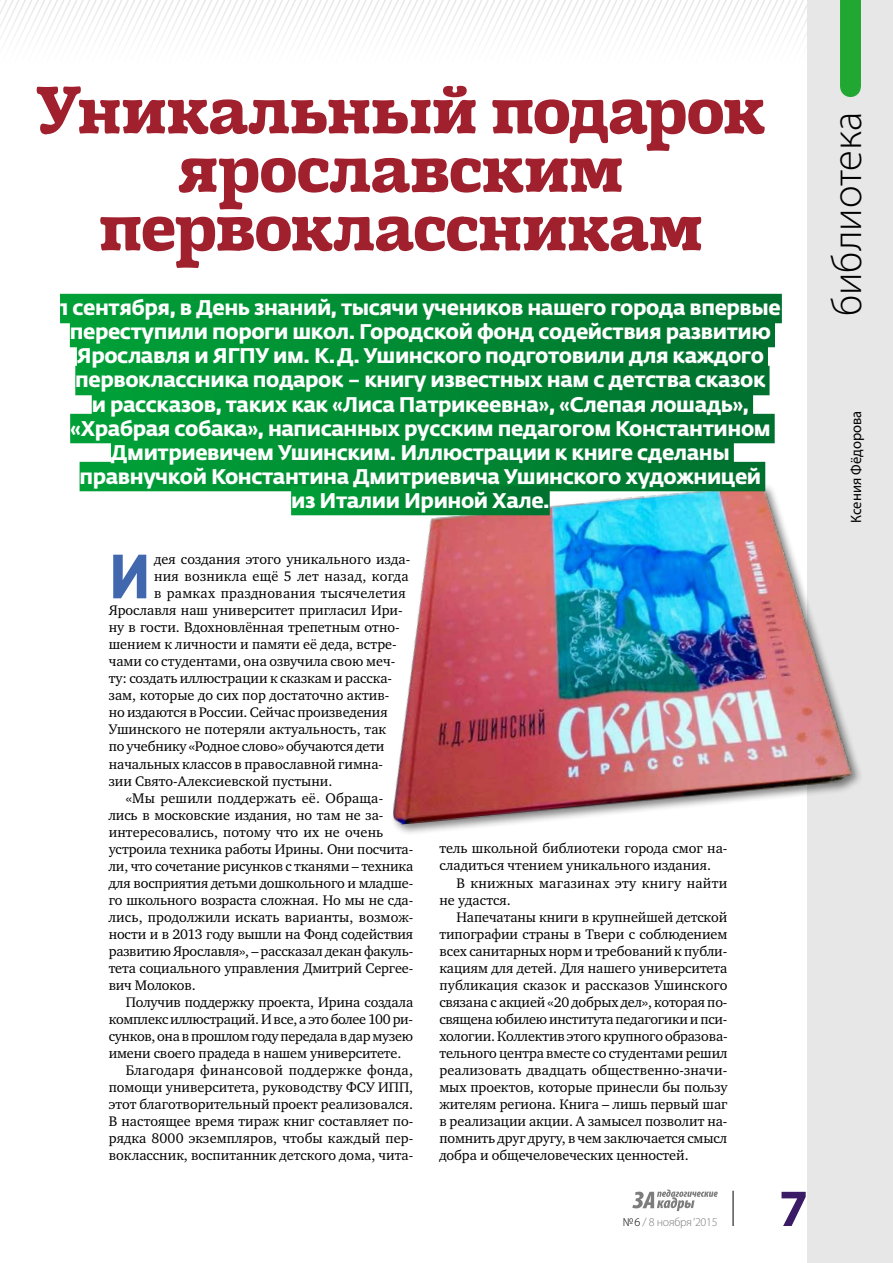
<style>
.page{position:relative;width:893px;height:1263px;background:#fff}
.page>*{position:absolute;margin:0;border:0;box-sizing:border-box;transform-origin:0 0}
.t1{font:700 64.5px/58.5px "Mayonez";letter-spacing:-.025em;color:#a0202e;text-align:center}
.t2{font:700 64.5px "Russia";color:#4168af}
.t3{font:700 52.65px "Myriad Pro";color:#3b1a66}
.t4{font:300 42.45px "Myriad Pro";color:#000}
.t5{font:700 21px/24px "Fedra Sans Pro";letter-spacing:-.02em;color:#fff;text-align:center}
.t6{font:15px "Myriad Pro";color:#000}
.t7{font:14.25px/17px "Charter ITC";color:#000}
.t8{font:14.25px/17px "Charter ITC";letter-spacing:.02em;color:#000}
.t9{font:14.25px "Charter ITC";letter-spacing:-.02em;color:#000}
.t10{font:300 12px "Myriad Pro";letter-spacing:-.02em;color:#7d7d7d}
.s1{color:#000}
</style>
<div class="page">
<svg style="left:0;top:0;width:808px;height:65px"></svg>
<div style="left:808px;top:0;width:85px;height:1263px;background:#e7e7e7"></div>
<div style="left:390px;top:482px;width:474px;height:354px;background:#000;opacity:.5"></div>
<img style="left:367px;top:480px;width:486px;height:345px">
<div style="left:60px;top:294px;width:722px;height:29px;background:linear-gradient(to right,#00a138,#00712f)"></div>
<div style="left:70px;top:318px;width:705px;height:29px;background:linear-gradient(to right,#00a138,#00712f)"></div>
<div style="left:77px;top:342px;width:691px;height:29px;background:linear-gradient(to right,#00a138,#00712f)"></div>
<div style="left:75px;top:366px;width:694px;height:29px;background:linear-gradient(to right,#00a138,#00712f)"></div>
<div style="left:92px;top:390px;width:661px;height:29px;background:linear-gradient(to right,#00a138,#00712f)"></div>
<div style="left:70px;top:414px;width:705px;height:29px;background:linear-gradient(to right,#00a138,#00712f)"></div>
<div style="left:111px;top:438px;width:623px;height:29px;background:linear-gradient(to right,#00a138,#00712f)"></div>
<div style="left:80px;top:462px;width:685px;height:29px;background:linear-gradient(to right,#00a138,#00712f)"></div>
<div style="left:291px;top:486px;width:259px;height:29px;background:linear-gradient(to right,#00a138,#00712f)"></div>
<div style="left:840px;top:0;width:21px;height:87px;background:#21a832"></div>
<hr style="left:733px;top:1191px;width:1px;height:35px;background:#000">
<svg style="left:632px;top:1189px;width:86px;height:22px"></svg>
<h1 class="t1" style="left:37px;top:83px;width:730px">Уникальный подарок ярославским первоклассникам</h1>
<p class="t5" style="left:60px;top:294px;width:722px">1 сентября, в День знаний, тысячи учеников нашего города впервые переступили пороги школ. Городской фонд содействия развитию Ярославля и ЯГПУ им. К.Д. Ушинского подготовили для каждого первоклассника подарок – книгу известных нам с детства сказок<br>и рассказов, таких как «Лиса Патрикеевна», «Слепая лошадь», «Храбрая собака», написанных русским педагогом Константином Дмитриевичем Ушинским. Иллюстрации к книге сделаны правнучкой Константина Дмитриевича Ушинского художницей<br>из Италии Ириной Хале.</p>
<h1 class="t2" style="left:109px;top:539px;width:44px">И</h1>
<p class="t7" style="left:154px;top:551px;width:258px">дея создания этого уникального изда-</p>
<p class="t7" style="left:154px;top:568px;width:256px">ния возникла ещё 5 лет назад, когда</p>
<p class="t8" style="left:154px;top:585px;width:253px">в рамках празднования тысячелетия</p>
<p class="t7" style="left:109px;top:602px;width:296px">Ярославля наш университет пригласил Ири-</p>
<p class="t7" style="left:109px;top:619px;width:293px">ну в гости. Вдохновлённая трепетным отно-</p>
<p class="t7" style="left:109px;top:636px;width:290px">шением к личности и памяти её деда, встре-</p>
<p class="t7" style="left:109px;top:653px;width:288px">чами со студентами, она озвучила свою меч-</p>
<p class="t7" style="left:109px;top:670px;width:285px">ту: создать иллюстрации к сказкам и расска-</p>
<p class="t7" style="left:109px;top:687px;width:282px">зам, которые до сих пор достаточно актив-</p>
<p class="t7" style="left:109px;top:704px;width:281px">но издаются в России. Сейчас произведения</p>
<p class="t7" style="left:109px;top:721px;width:279px">Ушинского не потеряли актуальность, так</p>
<p class="t7" style="left:109px;top:738px;width:277px">по учебнику «Родное слово» обучаются дети</p>
<p class="t7" style="left:109px;top:755px;width:276px">начальных классов в православной гимна-</p>
<p class="t7" style="left:109px;top:772px;width:225px">зии Свято-Алексиевской пустыни.</p>
<p class="t7" style="left:126px;top:789px;width:259px">«Мы решили поддержать её. Обраща-</p>
<p class="t7" style="left:109px;top:806px;width:276px">лись в московские издания, но там не за-</p>
<p class="t7" style="left:109px;top:823px;width:276px">интересовались, потому что их не очень</p>
<p class="t7" style="left:109px;top:840px;width:306px">устроила техника работы Ирины. Они посчита-</p>
<p class="t7" style="left:109px;top:857px;width:306px">ли, что сочетание рисунков с тканями – техника</p>
<p class="t7" style="left:109px;top:874px;width:306px">для восприятия детьми дошкольного и младше-</p>
<p class="t7" style="left:109px;top:891px;width:306px">го школьного возраста сложная. Но мы не сда-</p>
<p class="t7" style="left:109px;top:908px;width:306px">лись, продолжили искать варианты, возмож-</p>
<p class="t7" style="left:109px;top:925px;width:306px">ности и в 2013 году вышли на Фонд содействия</p>
<p class="t7" style="left:109px;top:942px;width:306px">развитию Ярославля», – рассказал декан факуль-</p>
<p class="t7" style="left:109px;top:959px;width:306px">тета социального управления Дмитрий Сергее-</p>
<p class="t7" style="left:109px;top:976px;width:88px">вич Молоков.</p>
<p class="t7" style="left:126px;top:993px;width:289px">Получив поддержку проекта, Ирина создала</p>
<p class="t9" style="left:109px;top:1010px;width:306px">комплекс иллюстраций. Ивсе, а это более 100 ри-</p>
<p class="t9" style="left:109px;top:1027px;width:306px">сунков, она впрошлом году передала вдар музею</p>
<p class="t7" style="left:109px;top:1044px;width:294px">имени своего прадеда в нашем университете.</p>
<p class="t8" style="left:126px;top:1061px;width:289px">Благодаря финансовой поддержке фонда,</p>
<p class="t7" style="left:109px;top:1078px;width:306px">помощи университета, руководству ФСУ ИПП,</p>
<p class="t7" style="left:109px;top:1095px;width:306px">этот благотворительный проект реализовался.</p>
<p class="t7" style="left:109px;top:1112px;width:306px">В настоящее время тираж книг составляет по-</p>
<p class="t7" style="left:109px;top:1129px;width:306px">рядка 8000 экземпляров, чтобы каждый пер-</p>
<p class="t7" style="left:109px;top:1146px;width:306px">воклассник, воспитанник детского дома, чита-</p>
<p class="t7" style="left:439px;top:840px;width:289px">тель школьной библиотеки города смог на&shy;сладиться чтением уникального издания.</p>
<p class="t8" style="left:439px;top:874px;width:289px;text-indent:17px">В книжных магазинах эту книгу найти не удастся.</p>
<p class="t7" style="left:439px;top:908px;width:290px;text-align:justify;text-indent:17px">Напечатаны книги в крупнейшей детской типографии страны в Твери с соблюдением всех санитарных норм и требований к публи&shy;кациям для детей. Для нашего университета публикация сказок и рассказов Ушинского связана с акцией «20 добрых дел», которая по&shy;священа юбилею института педагогики ипси&shy;хологии. Коллектив этого крупного образова&shy;тельного центра вместе со студентами решил реализовать двадцать общественно-значи&shy;мых проектов, которые принесли бы пользу жителям региона. Книга – лишь первый шаг в реализации акции. А замысел позволит на&shy;помнить друг другу, в чем заключается смысл добра и общечеловеческих ценностей.</p>
<p class="t10" style="left:623px;top:1215px;width:96px"><span class="s1">№6</span> / 8 ноября ‘2015</p>
<h2 class="t3" style="left:779px;top:1174px;width:31px">7</h2>
<h3 class="t4" style="left:824px;top:316px;width:206px;rotate:-90deg">библиотека</h3>
<p class="t6" style="left:847px;top:523px;width:114px;rotate:-90deg">Ксения Фёдорова</p>
</div>
